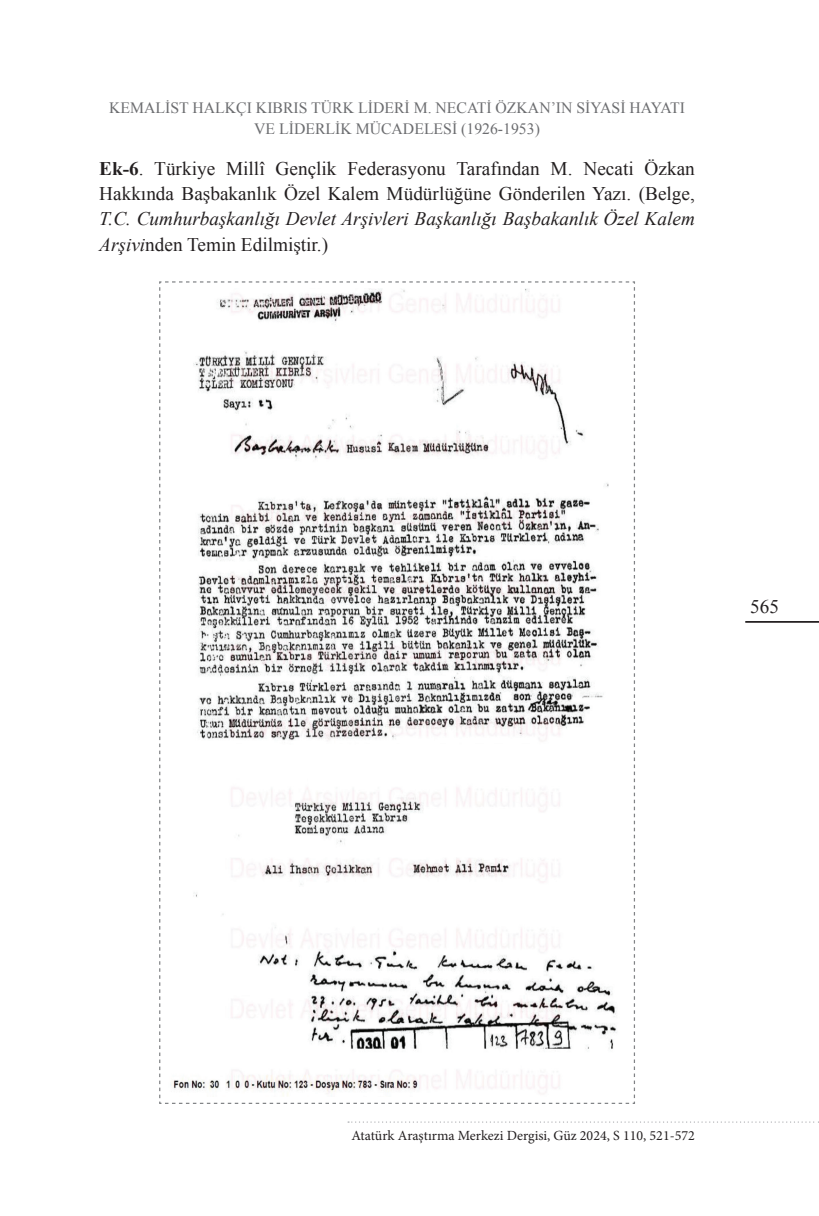
<style>
.page{position:relative;width:819px;height:1216px;background:#fff}
.page>*{position:absolute;margin:0;border:0;box-sizing:border-box;transform-origin:0 0}
.t1{font:19.25px/25.4px "Times New Roman";color:#231f20}
.t2{font:italic 19.25px/25.4px "Times New Roman";color:#231f20}
.t3{font:15.75px/21px "Times New Roman";color:#6c6d70;text-align:center}
.t4{font:14px "Minion Pro";color:#231f20}
.s1{font-weight:700}
.s2{font-style:normal}
</style>
<div class="page">
<svg style="left:348px;top:1121px;width:471px;height:1px"></svg>
<hr style="left:745px;top:621px;width:74px;height:1px;background:#231f20">
<svg style="left:159px;top:281px;width:476px;height:823px"></svg>
<img style="left:166px;top:289px;width:461px;height:807px">
<p class="t3" style="left:109px;top:96px;width:577px">KEMALİST HALKÇI KIBRIS TÜRK LİDERİ M. NECATİ ÖZKAN’IN SİYASİ HAYATI<br>VE LİDERLİK MÜCADELESİ (1926-1953)</p>
<p class="t1" style="left:99px;top:155px;width:597px"><span class="s1">Ek-6</span>. Türkiye Millî Gençlik Federasyonu Tarafından M. Necati Özkan<br>Hakkında Başbakanlık Özel Kalem Müdürlüğüne Gönderilen Yazı. (Belge,</p>
<p class="t2" style="left:99px;top:206px;width:597px">T.C. Cumhurbaşkanlığı Devlet Arşivleri Başkanlığı Başbakanlık Özel Kalem<br>Arşivi<span class="s2">nden Temin Edilmiştir.)</span></p>
<p class="t1" style="left:750px;top:593px;width:30px">565</p>
<p class="t4" style="left:351px;top:1125px;width:345px">Atatürk Araştırma Merkezi Dergisi, Güz 2024, S 110, 521-572</p>
</div>
